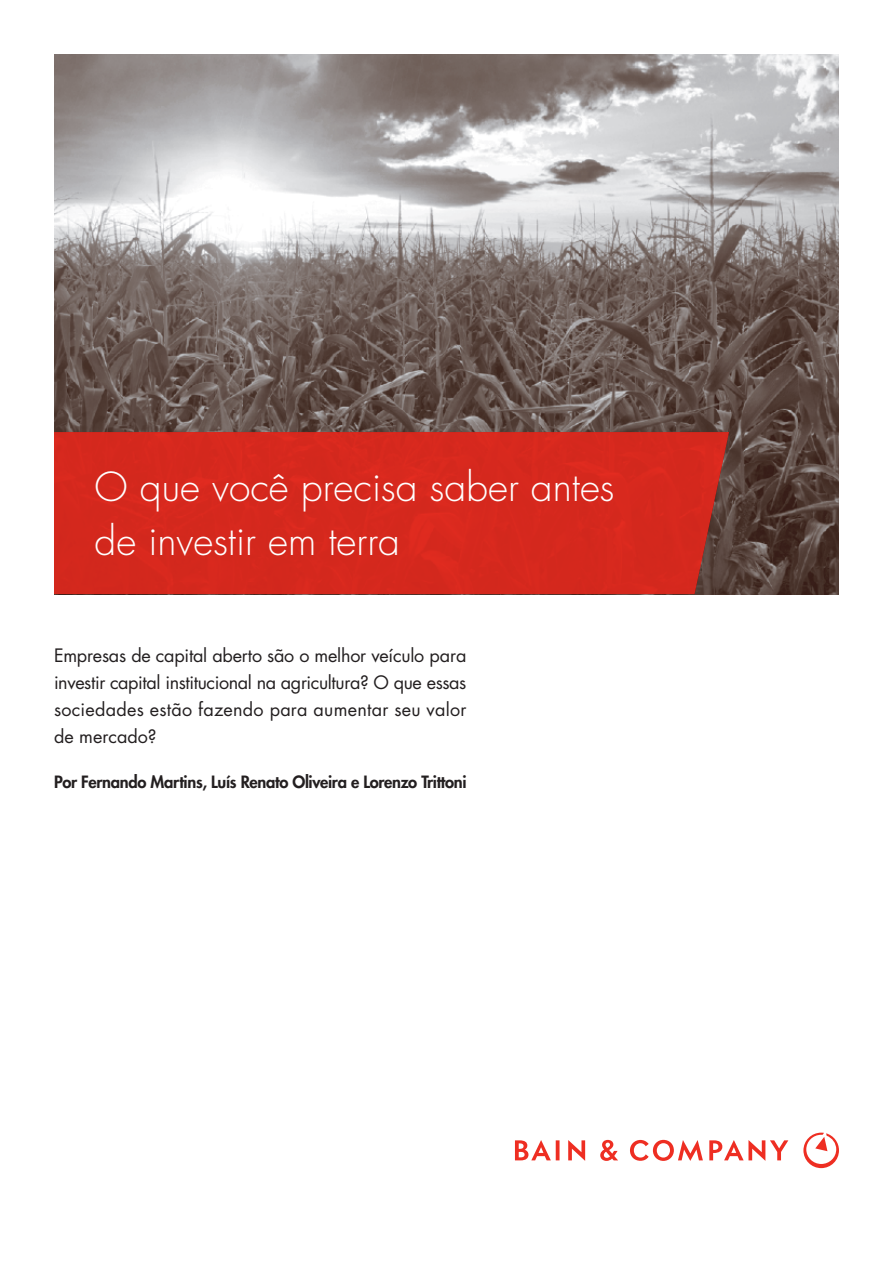
<style>
.page{position:relative;width:893px;height:1263px;background:#fff}
.page>*{position:absolute;margin:0;border:0;box-sizing:border-box;transform-origin:0 0}
.Headline{font:300 39px/54px "Futura";color:#fff}
.Subtitle{font:18px/27px "Futura";letter-spacing:.015em;color:#231f20;text-align:justify}
.Byline{font:800 16.5px "Futura";letter-spacing:-.02em;color:#231f20}
</style>
<div class="page">
<img style="left:54px;top:54px;width:785px;height:540px">
<div style="left:54px;top:432px;width:675px;height:162px;background:#d5281d"></div>
<svg style="left:630px;top:1140px;width:73px;height:21px"></svg>
<svg style="left:568px;top:1140px;width:17px;height:21px"></svg>
<svg style="left:515px;top:1140px;width:44px;height:20px"></svg>
<svg style="left:600px;top:1140px;width:18px;height:21px"></svg>
<svg style="left:709px;top:1140px;width:79px;height:21px"></svg>
<svg style="left:803px;top:1133px;width:36px;height:35px"></svg>
<p class="Headline" style="left:94px;top:461px;width:522px">O que você precisa saber antes de investir em terra</p>
<p class="Subtitle" style="left:54px;top:642px;width:414px">Empresas de capital aberto são o melhor veículo para investir capital institucional na agricultura? O que essas sociedades estão fazendo para aumentar seu valor de mercado?</p>
<p class="Byline" style="left:54px;top:771px;width:414px">Por Fernando Martins, Luís Renato Oliveira e Lorenzo Trittoni</p>
</div>
